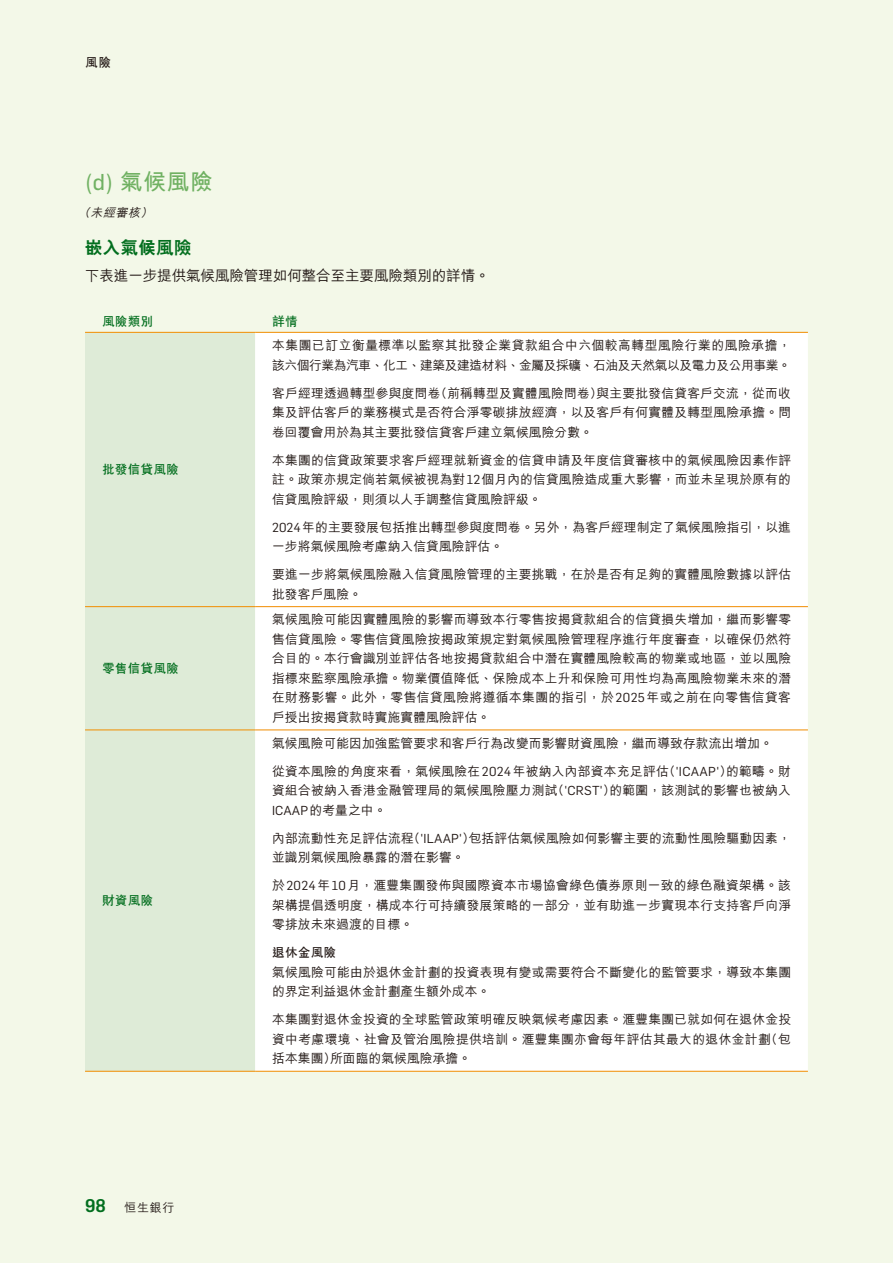
<style>
.page{position:relative;width:893px;height:1263px;background:#f3f8e8}
.page>*{position:absolute;margin:0;border:0;box-sizing:border-box;transform-origin:0 0}
.t1{font:700 22.5px "M Hei HK";color:#70b162}
.t2{font:800 17.25px "C Hei 2 HK";letter-spacing:.035em;color:#026e1e}
.t3{font:500 14.55px "M Hei HK";letter-spacing:-.005em;color:#231916}
.t4{font:500 12.75px/19.5px "M Hei HK";letter-spacing:.01em;color:#231916}
.t5{font:500 12.75px/19.5px "M Hei HK";letter-spacing:.045em;color:#231916}
.t6{font:700 12.75px "C Hei 2 HK";letter-spacing:.01em;color:#026e1e}
.t7{font:700 12.75px "C Hei 2 HK";letter-spacing:.01em;color:#231916}
.t8{font:500 12px "M Hei HK";color:#231916}
.t9{font:italic 500 12px "M Hei HK";color:#231916}
.s1{font-family:"Flama Basic";font-weight:400}
.s2{font-family:"Flama";font-size:18px;color:#026e1e}
.s3{font-family:"Flama";font-weight:400}
</style>
<div class="page">
<div style="left:85px;top:333px;width:170px;height:738px;background:#deebd7"></div>
<div style="left:255px;top:333px;width:553px;height:738px;background:#fff"></div>
<hr style="left:85px;top:606px;width:170px;height:1px;background:#f18d00">
<hr style="left:255px;top:606px;width:553px;height:1px;background:#f18d00">
<hr style="left:85px;top:1071px;width:170px;height:1px;background:#f18d00">
<hr style="left:255px;top:1071px;width:553px;height:1px;background:#f18d00">
<hr style="left:85px;top:332px;width:170px;height:1px;background:#f18d00">
<hr style="left:255px;top:332px;width:553px;height:1px;background:#f18d00">
<hr style="left:85px;top:730px;width:170px;height:1px;background:#f18d00">
<hr style="left:255px;top:730px;width:553px;height:1px;background:#f18d00">
<p class="t7" style="left:85px;top:56px;width:28px">風險</p>
<h1 class="t1" style="left:85px;top:166px;width:129px"><span class="s1">(d)</span> 氣候風險</h1>
<p class="t9" style="left:78px;top:204px;width:79px">（未經審核）</p>
<h2 class="t2" style="left:85px;top:239px;width:108px">嵌入氣候風險</h2>
<p class="t3" style="left:85px;top:265px;width:406px">下表進一步提供氣候風險管理如何整合至主要風險類別的詳情。</p>
<p class="t6" style="left:102px;top:314px;width:53px">風險類別</p>
<p class="t6" style="left:272px;top:314px;width:27px">詳情</p>
<p class="t6" style="left:102px;top:463px;width:78px">批發信貸風險</p>
<p class="t6" style="left:102px;top:662px;width:78px">零售信貸風險</p>
<p class="t6" style="left:102px;top:894px;width:53px">財資風險</p>
<p class="t8" style="left:85px;top:1199px;width:91px"><span class="s2">98</span> 恒生銀行</p>
<p class="t5" style="left:272px;top:335px;width:520px">本集團已訂立衡量標準以監察其批發企業貸款組合中六個較高轉型風險行業的風險承擔，該六個行業為汽車、化工、建築及建造材料、金屬及採礦、石油及天然氣以及電力及公用事業。</p>
<p class="t4" style="left:272px;top:382px;width:520px;text-align:justify">客戶經理透過轉型參與度問卷（前稱轉型及實體風險問卷）與主要批發信貸客戶交流，從而收集及評估客戶的業務模式是否符合淨零碳排放經濟，以及客戶有何實體及轉型風險承擔。問卷回覆會用於為其主要批發信貸客戶建立氣候風險分數。</p>
<p class="t4" style="left:272px;top:449px;width:520px;text-align:justify">本集團的信貸政策要求客戶經理就新資金的信貸申請及年度信貸審核中的氣候風險因素作評註。政策亦規定倘若氣候被視為對<span class="s3">12</span>個月內的信貸風險造成重大影響，而並未呈現於原有的信貸風險評級，則須以人手調整信貸風險評級。</p>
<p class="t4" style="left:272px;top:516px;width:520px"><span class="s3">2024</span>年的主要發展包括推出轉型參與度問卷。另外，為客戶經理制定了氣候風險指引，以進一步將氣候風險考慮納入信貸風險評估。</p>
<p class="t4" style="left:272px;top:563px;width:520px">要進一步將氣候風險融入信貸風險管理的主要挑戰，在於是否有足夠的實體風險數據以評估批發客戶風險。</p>
<p class="t4" style="left:272px;top:609px;width:520px;text-align:justify">氣候風險可能因實體風險的影響而導致本行零售按揭貸款組合的信貸損失增加，繼而影響零售信貸風險。零售信貸風險按揭政策規定對氣候風險管理程序進行年度審查，以確保仍然符合目的。本行會識別並評估各地按揭貸款組合中潛在實體風險較高的物業或地區，並以風險指標來監察風險承擔。物業價值降低、保險成本上升和保險可用性均為高風險物業未來的潛在財務影響。此外，零售信貸風險將遵循本集團的指引，於<span class="s3">2025</span>年或之前在向零售信貸客戶授出按揭貸款時實施實體風險評估。</p>
<p class="t4" style="left:272px;top:728px;width:520px;line-height:28px">氣候風險可能因加強監管要求和客戶行為改變而影響財資風險，繼而導致存款流出增加。<br>從資本風險的角度來看，氣候風險在<span class="s3">2024</span>年被納入內部資本充足評估（<span class="s3">'ICAAP'</span>）的範疇。財</p>
<p class="t4" style="left:272px;top:779px;width:520px">資組合被納入香港金融管理局的氣候風險壓力測試（<span class="s3">'CRST'</span>）的範圍，該測試的影響也被納入<br><span class="s3">ICAAP</span>的考量之中。</p>
<p class="t4" style="left:272px;top:827px;width:520px">內部流動性充足評估流程（<span class="s3">'ILAAP'</span>）包括評估氣候風險如何影響主要的流動性風險驅動因素，並識別氣候風險暴露的潛在影響。</p>
<p class="t4" style="left:272px;top:874px;width:520px;text-align:justify">於<span class="s3">2024</span>年<span class="s3">10</span>月，滙豐集團發佈與國際資本市場協會綠色債券原則一致的綠色融資架構。該架構提倡透明度，構成本行可持續發展策略的一部分，並有助進一步實現本行支持客戶向淨零排放未來過渡的目標。</p>
<p class="t7" style="left:272px;top:946px;width:66px">退休金風險</p>
<p class="t4" style="left:272px;top:961px;width:520px">氣候風險可能由於退休金計劃的投資表現有變或需要符合不斷變化的監管要求，導致本集團的界定利益退休金計劃產生額外成本。</p>
<p class="t4" style="left:272px;top:1008px;width:520px;text-align:justify">本集團對退休金投資的全球監管政策明確反映氣候考慮因素。滙豐集團已就如何在退休金投資中考慮環境、社會及管治風險提供培訓。滙豐集團亦會每年評估其最大的退休金計劃（包括本集團）所面臨的氣候風險承擔。</p>
</div>
